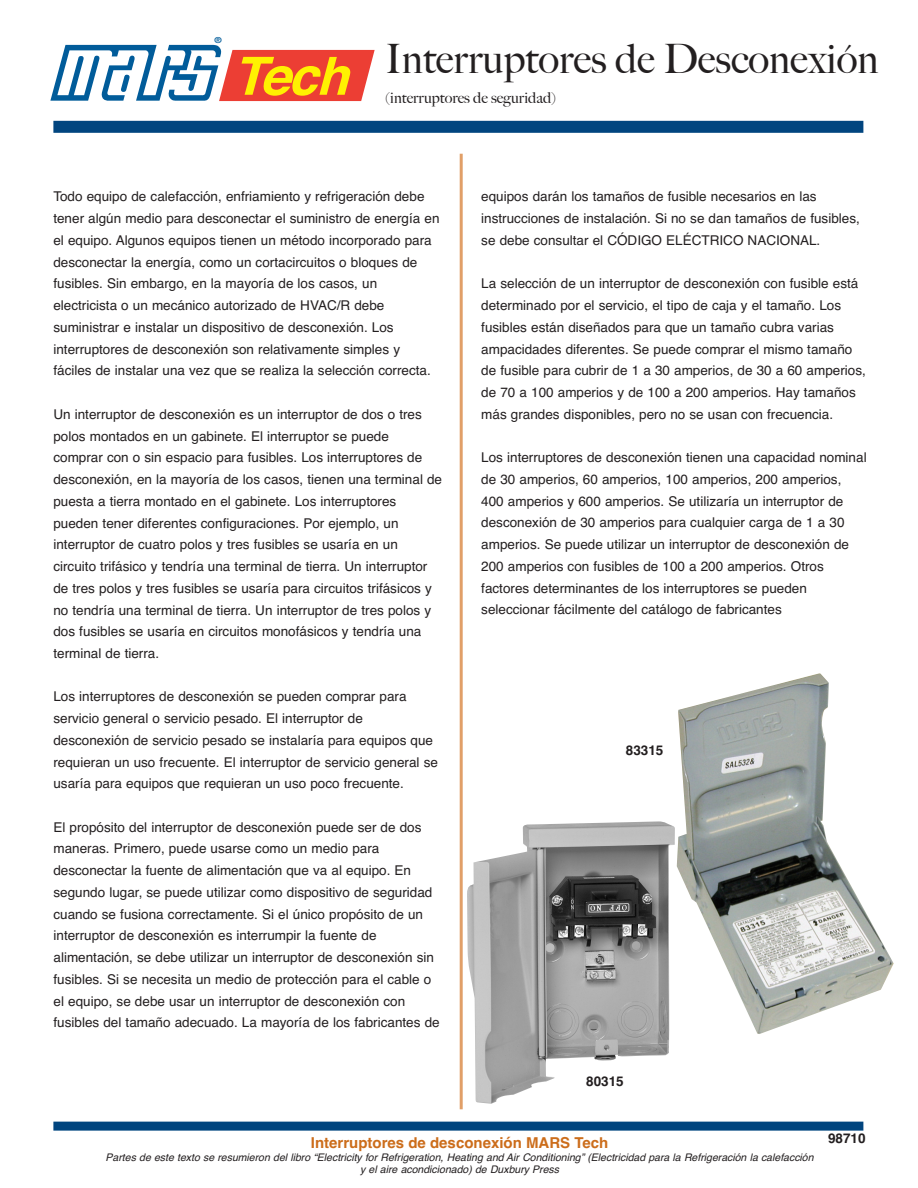
<style>
.page{position:relative;width:918px;height:1188px;background:#fff}
.page>*{position:absolute;margin:0;border:0;box-sizing:border-box;transform-origin:0 0}
.t1{font:500 40.5px "Big Caslon";color:#231f20}
.t2{font:700 15px "Helvetica";color:#cc6d1b}
.t3{font:500 15px "Big Caslon";color:#231f20}
.t4{font:13.5px/21.8px "Helvetica";color:#231f20}
.t5{font:700 13.5px "Helvetica";color:#231f20}
.t6{font:italic 10.5px/12px "Helvetica";color:#231f20;text-align:center}
.t7{font:700 8.4px "Helvetica Neue";color:#015c9a;scale:1.1 1}
</style>
<div class="page">
<svg style="left:50px;top:45px;width:325px;height:56px"></svg>
<div style="left:53px;top:121px;width:810px;height:12px;background:#01457f"></div>
<div style="left:53px;top:1122px;width:810px;height:9px;background:#01457f"></div>
<hr style="left:460px;top:154px;width:3px;height:955px;background:#e19f68">
<img style="left:467px;top:821px;width:208px;height:283px">
<img style="left:677px;top:673px;width:217px;height:361px">
<p class="t7" style="left:215px;top:37px;width:8px">®</p>
<h1 class="t1" style="left:386px;top:25px;width:494px">Interruptores de Desconexión</h1>
<p class="t3" style="left:386px;top:85px;width:172px">(interruptores de seguridad)</p>
<p class="t4" style="left:53px;top:186px;width:388px">Todo equipo de calefacción, enfriamiento y refrigeración debe tener algún medio para desconectar el suministro de energía en el equipo. Algunos equipos tienen un método incorporado para desconectar la energía, como un cortacircuitos o bloques de fusibles. Sin embargo, en la mayoría de los casos, un electricista o un mecánico autorizado de HVAC/R debe suministrar e instalar un dispositivo de desconexión. Los interruptores de desconexión son relativamente simples y fáciles de instalar una vez que se realiza la selección correcta.</p>
<p class="t4" style="left:53px;top:403px;width:390px">Un interruptor de desconexión es un interruptor de dos o tres polos montados en un gabinete. El interruptor se puede<br>comprar con o sin espacio para fusibles. Los interruptores de desconexión, en la mayoría de los casos, tienen una terminal de puesta a tierra montado en el gabinete. Los interruptores pueden tener diferentes configuraciones. Por ejemplo, un interruptor de cuatro polos y tres fusibles se usaría en un circuito trifásico y tendría una terminal de tierra. Un interruptor de tres polos y tres fusibles se usaría para circuitos trifásicos y no tendría una terminal de tierra. Un interruptor de tres polos y dos fusibles se usaría en circuitos monofásicos y tendría una terminal de tierra.</p>
<p class="t4" style="left:53px;top:686px;width:386px">Los interruptores de desconexión se pueden comprar para servicio general o servicio pesado. El interruptor de desconexión de servicio pesado se instalaría para equipos que requieran un uso frecuente. El interruptor de servicio general se usaría para equipos que requieran un uso poco frecuente.</p>
<p class="t4" style="left:53px;top:816px;width:388px">El propósito del interruptor de desconexión puede ser de dos maneras. Primero, puede usarse como un medio para desconectar la fuente de alimentación que va al equipo. En segundo lugar, se puede utilizar como dispositivo de seguridad cuando se fusiona correctamente. Si el único propósito de un interruptor de desconexión es interrumpir la fuente de alimentación, se debe utilizar un interruptor de desconexión sin fusibles. Si se necesita un medio de protección para el cable o el equipo, se debe usar un interruptor de desconexión con fusibles del tamaño adecuado. La mayoría de los fabricantes de</p>
<p class="t4" style="left:481px;top:186px;width:380px">equipos darán los tamaños de fusible necesarios en las instrucciones de instalación. Si no se dan tamaños de fusibles, se debe consultar el CÓDIGO ELÉCTRICO NACIONAL.</p>
<p class="t4" style="left:481px;top:273px;width:386px">La selección de un interruptor de desconexión con fusible está determinado por el servicio, el tipo de caja y el tamaño. Los fusibles están diseñados para que un tamaño cubra varias ampacidades diferentes. Se puede comprar el mismo tamaño de fusible para cubrir de 1 a 30 amperios, de 30 a 60 amperios, de 70 a 100 amperios y de 100 a 200 amperios. Hay tamaños más grandes disponibles, pero no se usan con frecuencia.</p>
<p class="t4" style="left:481px;top:447px;width:387px">Los interruptores de desconexión tienen una capacidad nominal de 30 amperios, 60 amperios, 100 amperios, 200 amperios, 400 amperios y 600 amperios. Se utilizaría un interruptor de desconexión de 30 amperios para cualquier carga de 1 a 30 amperios. Se puede utilizar un interruptor de desconexión de 200 amperios con fusibles de 100 a 200 amperios. Otros factores determinantes de los interruptores se pueden seleccionar fácilmente del catálogo de fabricantes</p>
<p class="t5" style="left:626px;top:742px;width:39px">83315</p>
<p class="t5" style="left:586px;top:1073px;width:39px">80315</p>
<p class="t2" style="left:311px;top:1134px;width:299px">Interruptores de desconexión MARS Tech</p>
<p class="t6" style="left:106px;top:1151px;width:709px">Partes de este texto se resumieron del libro “Electricity for Refrigeration, Heating and Air Conditioning” (Electricidad para la Refrigeración la calefacción y el aire acondicionado) de Duxbury Press</p>
<p class="t5" style="left:828px;top:1131px;width:39px">98710</p>
</div>
